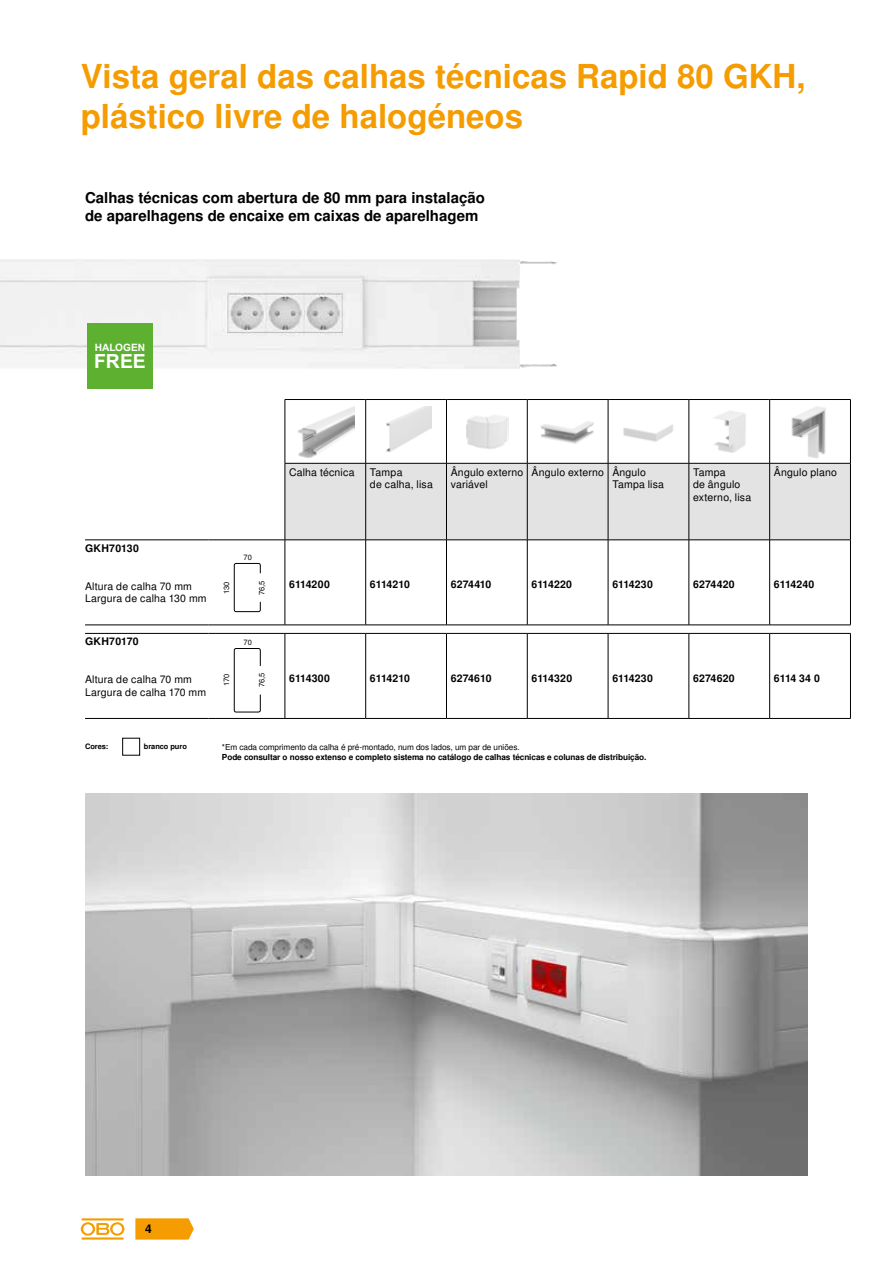
<style>
.page{position:relative;width:893px;height:1263px;background:#fff}
.page>*{position:absolute;margin:0;border:0;box-sizing:border-box;transform-origin:0 0}
.t1{font:700 33px/39.6px "Nimbus San LOT";color:#f59c00}
.t2{font:700 19.5px "Arial MT Pro";color:#fff}
.t3{font:700 15px/18px "Nimbus San LOT";color:#000}
.t4{font:700 12px "Nimbus San LOT";color:#000}
.t5{font:10.5px/12.6px "Nimbus San LOT";letter-spacing:.02em;color:#000}
.t6{font:700 10.5px "Nimbus San LOT";letter-spacing:.01em;color:#000}
.t7{font:700 10.5px "Nimbus San LOT";letter-spacing:-.01em;color:#000}
.t8{font:700 10.2px "Arial MT Pro";color:#fff}
.t9{font:700 8.25px "Nimbus San LOT";letter-spacing:-.01em;color:#000}
.t10{font:8.25px "Nimbus San LOT";letter-spacing:-.01em;color:#000}
.t11{font:7.5px "Nimbus San LOT";letter-spacing:-.01em;color:#000}
.t12{font:700 7.5px "Nimbus San LOT";letter-spacing:-.01em;color:#000}
</style>
<div class="page">
<svg style="left:135px;top:1218px;width:59px;height:21px"></svg>
<hr style="left:82px;top:1237px;width:42px;height:2px;background:#f59c00">
<svg style="left:81px;top:1222px;width:43px;height:13px"></svg>
<hr style="left:82px;top:1218px;width:42px;height:2px;background:#f59c00">
<div style="left:286px;top:464px;width:564px;height:76px;background:#e3e3e3"></div>
<hr style="left:285px;top:399px;width:81px;height:1px;background:#000">
<hr style="left:366px;top:399px;width:80px;height:1px;background:#000">
<hr style="left:446px;top:399px;width:81px;height:1px;background:#000">
<hr style="left:527px;top:399px;width:81px;height:1px;background:#000">
<hr style="left:608px;top:399px;width:81px;height:1px;background:#000">
<hr style="left:689px;top:399px;width:81px;height:1px;background:#000">
<hr style="left:770px;top:399px;width:81px;height:1px;background:#000">
<hr style="left:285px;top:463px;width:81px;height:1px;background:#000">
<hr style="left:366px;top:463px;width:80px;height:1px;background:#000">
<hr style="left:446px;top:463px;width:81px;height:1px;background:#000">
<hr style="left:527px;top:463px;width:81px;height:1px;background:#000">
<hr style="left:608px;top:463px;width:81px;height:1px;background:#000">
<hr style="left:689px;top:463px;width:81px;height:1px;background:#000">
<hr style="left:770px;top:463px;width:81px;height:1px;background:#000">
<hr style="left:85px;top:540px;width:123px;height:1px;background:#000">
<hr style="left:208px;top:540px;width:77px;height:1px;background:#000">
<hr style="left:285px;top:540px;width:81px;height:1px;background:#000">
<hr style="left:366px;top:540px;width:80px;height:1px;background:#000">
<hr style="left:446px;top:540px;width:81px;height:1px;background:#000">
<hr style="left:527px;top:540px;width:81px;height:1px;background:#000">
<hr style="left:608px;top:540px;width:81px;height:1px;background:#000">
<hr style="left:689px;top:540px;width:81px;height:1px;background:#000">
<hr style="left:770px;top:540px;width:81px;height:1px;background:#000">
<hr style="left:85px;top:625px;width:123px;height:1px;background:#000">
<hr style="left:208px;top:625px;width:77px;height:1px;background:#000">
<hr style="left:285px;top:625px;width:81px;height:1px;background:#000">
<hr style="left:366px;top:625px;width:80px;height:1px;background:#000">
<hr style="left:446px;top:625px;width:81px;height:1px;background:#000">
<hr style="left:527px;top:625px;width:81px;height:1px;background:#000">
<hr style="left:608px;top:625px;width:81px;height:1px;background:#000">
<hr style="left:689px;top:625px;width:81px;height:1px;background:#000">
<hr style="left:770px;top:625px;width:81px;height:1px;background:#000">
<hr style="left:85px;top:633px;width:123px;height:1px;background:#000">
<hr style="left:208px;top:633px;width:77px;height:1px;background:#000">
<hr style="left:285px;top:633px;width:81px;height:1px;background:#000">
<hr style="left:366px;top:633px;width:80px;height:1px;background:#000">
<hr style="left:446px;top:633px;width:81px;height:1px;background:#000">
<hr style="left:527px;top:633px;width:81px;height:1px;background:#000">
<hr style="left:608px;top:633px;width:81px;height:1px;background:#000">
<hr style="left:689px;top:633px;width:81px;height:1px;background:#000">
<hr style="left:770px;top:633px;width:81px;height:1px;background:#000">
<hr style="left:85px;top:718px;width:123px;height:1px;background:#000">
<hr style="left:208px;top:718px;width:77px;height:1px;background:#000">
<hr style="left:285px;top:718px;width:81px;height:1px;background:#000">
<hr style="left:366px;top:718px;width:80px;height:1px;background:#000">
<hr style="left:446px;top:718px;width:81px;height:1px;background:#000">
<hr style="left:527px;top:718px;width:81px;height:1px;background:#000">
<hr style="left:608px;top:718px;width:81px;height:1px;background:#000">
<hr style="left:689px;top:718px;width:81px;height:1px;background:#000">
<hr style="left:770px;top:718px;width:81px;height:1px;background:#000">
<hr style="left:285px;top:400px;width:1px;height:63px;background:#000">
<hr style="left:365px;top:400px;width:1px;height:63px;background:#000">
<hr style="left:446px;top:400px;width:1px;height:63px;background:#000">
<hr style="left:527px;top:400px;width:1px;height:63px;background:#000">
<hr style="left:608px;top:400px;width:1px;height:63px;background:#000">
<hr style="left:689px;top:400px;width:1px;height:63px;background:#000">
<hr style="left:769px;top:400px;width:1px;height:63px;background:#000">
<hr style="left:285px;top:463px;width:1px;height:77px;background:#000">
<hr style="left:365px;top:463px;width:1px;height:77px;background:#000">
<hr style="left:446px;top:463px;width:1px;height:77px;background:#000">
<hr style="left:527px;top:463px;width:1px;height:77px;background:#000">
<hr style="left:608px;top:463px;width:1px;height:77px;background:#000">
<hr style="left:689px;top:463px;width:1px;height:77px;background:#000">
<hr style="left:769px;top:463px;width:1px;height:77px;background:#000">
<hr style="left:285px;top:540px;width:1px;height:85px;background:#000">
<hr style="left:365px;top:540px;width:1px;height:85px;background:#000">
<hr style="left:446px;top:540px;width:1px;height:85px;background:#000">
<hr style="left:527px;top:540px;width:1px;height:85px;background:#000">
<hr style="left:608px;top:540px;width:1px;height:85px;background:#000">
<hr style="left:689px;top:540px;width:1px;height:85px;background:#000">
<hr style="left:769px;top:540px;width:1px;height:85px;background:#000">
<hr style="left:285px;top:634px;width:1px;height:84px;background:#000">
<hr style="left:365px;top:634px;width:1px;height:84px;background:#000">
<hr style="left:446px;top:634px;width:1px;height:84px;background:#000">
<hr style="left:527px;top:634px;width:1px;height:84px;background:#000">
<hr style="left:608px;top:634px;width:1px;height:84px;background:#000">
<hr style="left:689px;top:634px;width:1px;height:84px;background:#000">
<hr style="left:769px;top:634px;width:1px;height:84px;background:#000">
<hr style="left:850px;top:400px;width:1px;height:63px;background:#000">
<hr style="left:850px;top:463px;width:1px;height:77px;background:#000">
<hr style="left:850px;top:540px;width:1px;height:85px;background:#000">
<hr style="left:850px;top:634px;width:1px;height:84px;background:#000">
<img style="left:298px;top:406px;width:56px;height:52px">
<img style="left:386px;top:406px;width:45px;height:46px">
<img style="left:466px;top:415px;width:42px;height:34px">
<img style="left:540px;top:421px;width:54px;height:23px">
<img style="left:623px;top:425px;width:51px;height:17px">
<img style="left:714px;top:410px;width:32px;height:43px">
<img style="left:791px;top:406px;width:35px;height:53px">
<div style="left:234px;top:563px;width:27px;height:49px;border:1px solid #000;border-radius:2px"></div>
<div style="left:234px;top:648px;width:27px;height:64px;border:1px solid #000;border-radius:2px"></div>
<div style="left:122px;top:738px;width:18px;height:17px;border:1px solid #000"></div>
<img style="left:0;top:259px;width:557px;height:110px">
<div style="left:87px;top:323px;width:66px;height:65px;background:#5eb130"></div>
<img style="left:85px;top:793px;width:723px;height:383px">
<h1 class="t1" style="left:81px;top:58px;width:726px">Vista geral das calhas técnicas Rapid 80 GKH, plástico livre de halogéneos</h1>
<h3 class="t3" style="left:85px;top:189px;width:401px">Calhas técnicas com abertura de 80 mm para instalação de aparelhagens de encaixe em caixas de aparelhagem</h3>
<p class="t8" style="left:95px;top:341px;width:52px">HALOGEN</p>
<h2 class="t2" style="left:94px;top:350px;width:53px">FREE</h2>
<p class="t6" style="left:85px;top:542px;width:56px">GKH70130</p>
<p class="t5" style="left:85px;top:580px;width:123px">Altura de calha 70 mm<br>Largura de calha 130 mm</p>
<p class="t6" style="left:85px;top:635px;width:55px">GKH70170</p>
<p class="t5" style="left:85px;top:673px;width:123px">Altura de calha 70 mm<br>Largura de calha 170 mm</p>
<p class="t11" style="left:244px;top:552px;width:10px">70</p>
<p class="t5" style="left:289px;top:466px;width:67px">Calha técnica</p>
<p class="t5" style="left:370px;top:466px;width:64px">Tampa<br>de calha, lisa</p>
<p class="t5" style="left:451px;top:466px;width:74px">Ângulo externo variável</p>
<p class="t5" style="left:612px;top:466px;width:53px;text-indent:-81px">Ângulo externo Ângulo<br>Tampa lisa</p>
<p class="t5" style="left:693px;top:466px;width:60px">Tampa<br>de ângulo externo, lisa</p>
<p class="t5" style="left:774px;top:466px;width:64px">Ângulo plano</p>
<p class="t11" style="left:222px;top:594px;width:14px;rotate:-90deg">130</p>
<p class="t11" style="left:257px;top:595px;width:16px;rotate:-90deg">76,5</p>
<p class="t6" style="left:289px;top:578px;width:42px">6114200</p>
<p class="t7" style="left:370px;top:578px;width:41px">6114210</p>
<p class="t6" style="left:451px;top:578px;width:42px">6274410</p>
<p class="t6" style="left:531px;top:578px;width:42px">6114220</p>
<p class="t6" style="left:612px;top:578px;width:42px">6114230</p>
<p class="t6" style="left:693px;top:578px;width:43px">6274420</p>
<p class="t6" style="left:774px;top:578px;width:42px">6114240</p>
<p class="t11" style="left:244px;top:638px;width:10px">70</p>
<p class="t11" style="left:222px;top:686px;width:14px;rotate:-90deg">170</p>
<p class="t11" style="left:257px;top:687px;width:16px;rotate:-90deg">76,5</p>
<p class="t6" style="left:289px;top:672px;width:42px">6114300</p>
<p class="t7" style="left:370px;top:672px;width:41px">6114210</p>
<p class="t6" style="left:451px;top:672px;width:42px">6274610</p>
<p class="t6" style="left:531px;top:672px;width:42px">6114320</p>
<p class="t6" style="left:612px;top:672px;width:42px">6114230</p>
<p class="t6" style="left:693px;top:672px;width:43px">6274620</p>
<p class="t6" style="left:774px;top:672px;width:47px">6114 34 0</p>
<p class="t12" style="left:85px;top:742px;width:25px">Cores:</p>
<p class="t12" style="left:144px;top:742px;width:45px">branco puro</p>
<p class="t10" style="left:222px;top:742px;width:299px">*Em cada comprimento da calha é pré-montado, num dos lados, um par de uniões.</p>
<p class="t9" style="left:222px;top:752px;width:426px">Pode consultar o nosso extenso e completo sistema no catálogo de calhas técnicas e colunas de distribuição.</p>
<p class="t4" style="left:145px;top:1222px;width:8px">4</p>
</div>
